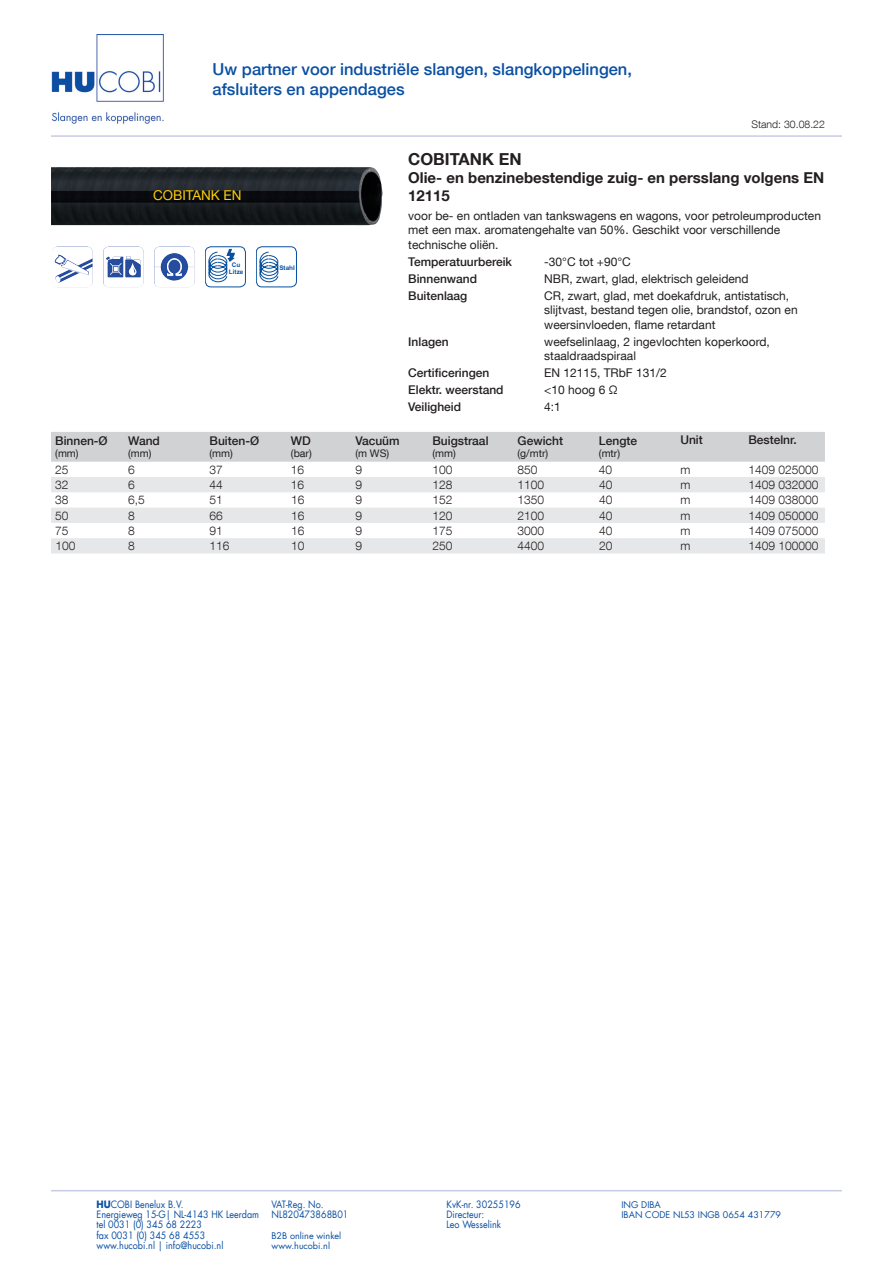
<style>
.page{position:relative;width:893px;height:1263px;background:#fff}
.page>*{position:absolute;margin:0;border:0;box-sizing:border-box;transform-origin:0 0}
.t1{font:500 16.5px/19.8px "Helvetica Neue LT Com";color:#0a4fa2}
.t2{font:700 16.5px "Helvetica Neue LT Com";color:#231f20}
.t3{font:700 15px/18px "Helvetica Neue LT Com";color:#231f20}
.t4{font:13.5px "Helvetica Neue LT Com";color:#fecf07}
.t5{font:12px/14.4px "Helvetica Neue LT Com";color:#231f20}
.t6{font:300 12px "Helvetica Neue LT Com";color:#231f20}
.t7{font:500 12px "Helvetica Neue LT Com";color:#231f20}
.t8{font:10.5px "Helvetica Neue LT Com";color:#231f20}
.t9{font:300 10.5px "Helvetica Neue LT Com";color:#231f20}
.t10{font:9.9px "Futura LT";color:#0a4fa2;scale:.91 1}
.t11{font:9px "Futura LT";color:#0a4fa2}
.t12{font:700 6.3px/7.6px "Arial";color:#08509e;text-align:center}
.s1{font-weight:700}
</style>
<div class="page">
<hr style="left:51px;top:1190px;width:791px;height:1px;background:#c7cbe6">
<img style="left:51px;top:34px;width:113px;height:90px">
<hr style="left:51px;top:135px;width:791px;height:2px;background:#c7cbe6">
<div style="left:51px;top:432px;width:774px;height:30px;background:#d1d2d4"></div>
<svg style="left:51px;top:477px;width:774px;height:76px;fill:#e6e7e9"></svg>
<img style="left:52px;top:247px;width:41px;height:38px">
<img style="left:51px;top:167px;width:332px;height:59px">
<img style="left:103px;top:247px;width:41px;height:40px">
<img style="left:154px;top:247px;width:41px;height:40px">
<div style="left:205px;top:247px;width:41px;height:40px;border:1px solid #08509e;border-radius:6px"></div>
<svg style="left:208px;top:249px;width:27px;height:33px"></svg>
<div style="left:256px;top:247px;width:41px;height:40px;border:1px solid #08509e;border-radius:6px"></div>
<svg style="left:259px;top:252px;width:19px;height:30px"></svg>
<h1 class="t1" style="left:213px;top:59px;width:421px">Uw partner voor industriële slangen, slangkoppelingen, afsluiters en appendages</h1>
<p class="t9" style="left:751px;top:118px;width:75px">Stand: 30.08.22</p>
<p class="t4" style="left:153px;top:187px;width:90px">COBITANK EN</p>
<p class="t12" style="left:229px;top:261px;width:16px">Cu<br>Litze</p>
<p class="t12" style="left:279px;top:264px;width:17px">Stahl</p>
<p class="t7" style="left:55px;top:433px;width:54px">Binnen-Ø</p>
<p class="t8" style="left:55px;top:447px;width:25px">(mm)</p>
<p class="t7" style="left:128px;top:433px;width:33px">Wand</p>
<p class="t8" style="left:128px;top:447px;width:25px">(mm)</p>
<p class="t7" style="left:210px;top:433px;width:51px">Buiten-Ø</p>
<p class="t8" style="left:210px;top:447px;width:25px">(mm)</p>
<p class="t7" style="left:291px;top:433px;width:21px">WD</p>
<p class="t8" style="left:291px;top:447px;width:22px">(bar)</p>
<p class="t7" style="left:355px;top:433px;width:46px">Vacuüm</p>
<p class="t8" style="left:355px;top:447px;width:35px">(m WS)</p>
<h1 class="t2" style="left:408px;top:149px;width:115px">COBITANK EN</h1>
<p class="t3" style="left:408px;top:168px;width:418px">Olie- en benzinebestendige zuig- en persslang volgens EN<br>12115</p>
<p class="t5" style="left:408px;top:208px;width:414px">voor be- en ontladen van tankswagens en wagons, voor petroleumproducten met een max. aromatengehalte van 50%. Geschikt voor verschillende technische oliën.</p>
<p class="t7" style="left:408px;top:254px;width:105px">Temperatuurbereik</p>
<p class="t5" style="left:544px;top:254px;width:88px">-30°C tot +90°C</p>
<p class="t7" style="left:408px;top:271px;width:70px">Binnenwand</p>
<p class="t5" style="left:544px;top:271px;width:206px">NBR, zwart, glad, elektrisch geleidend</p>
<p class="t7" style="left:408px;top:288px;width:61px">Buitenlaag</p>
<p class="t5" style="left:544px;top:288px;width:255px">CR, zwart, glad, met doekafdruk, antistatisch, slijtvast, bestand tegen olie, brandstof, ozon en weersinvloeden, flame retardant</p>
<p class="t7" style="left:408px;top:334px;width:42px">Inlagen</p>
<p class="t5" style="left:544px;top:334px;width:227px">weefselinlaag, 2 ingevlochten koperkoord, staaldraadspiraal</p>
<p class="t7" style="left:408px;top:366px;width:83px">Certificeringen</p>
<p class="t5" style="left:544px;top:366px;width:124px">EN 12115, TRbF 131/2</p>
<p class="t7" style="left:408px;top:383px;width:97px">Elektr. weerstand</p>
<p class="t5" style="left:544px;top:383px;width:75px">&lt;10 hoog 6 Ω</p>
<p class="t7" style="left:408px;top:400px;width:54px">Veiligheid</p>
<p class="t5" style="left:544px;top:400px;width:18px">4:1</p>
<p class="t7" style="left:432px;top:433px;width:58px">Buigstraal</p>
<p class="t8" style="left:432px;top:447px;width:25px">(mm)</p>
<p class="t7" style="left:518px;top:433px;width:47px">Gewicht</p>
<p class="t8" style="left:518px;top:447px;width:32px">(g/mtr)</p>
<p class="t7" style="left:599px;top:433px;width:40px">Lengte</p>
<p class="t8" style="left:599px;top:447px;width:23px">(mtr)</p>
<p class="t7" style="left:680px;top:432px;width:24px">Unit</p>
<p class="t7" style="left:748px;top:432px;width:50px">Bestelnr.</p>
<p class="t6" style="left:55px;top:462px;width:15px">25</p>
<p class="t6" style="left:128px;top:462px;width:8px">6</p>
<p class="t6" style="left:210px;top:462px;width:15px">37</p>
<p class="t6" style="left:291px;top:462px;width:15px">16</p>
<p class="t6" style="left:355px;top:462px;width:8px">9</p>
<p class="t6" style="left:432px;top:462px;width:22px">100</p>
<p class="t6" style="left:518px;top:462px;width:22px">850</p>
<p class="t6" style="left:599px;top:462px;width:15px">40</p>
<p class="t6" style="left:680px;top:462px;width:11px">m</p>
<p class="t6" style="left:748px;top:462px;width:72px">1409 025000</p>
<p class="t6" style="left:55px;top:477px;width:15px">32</p>
<p class="t6" style="left:128px;top:477px;width:8px">6</p>
<p class="t6" style="left:210px;top:477px;width:15px">44</p>
<p class="t6" style="left:291px;top:477px;width:15px">16</p>
<p class="t6" style="left:355px;top:477px;width:8px">9</p>
<p class="t6" style="left:433px;top:477px;width:22px">128</p>
<p class="t6" style="left:518px;top:477px;width:28px">1100</p>
<p class="t6" style="left:599px;top:477px;width:15px">40</p>
<p class="t6" style="left:680px;top:477px;width:11px">m</p>
<p class="t6" style="left:748px;top:477px;width:72px">1409 032000</p>
<p class="t6" style="left:55px;top:493px;width:15px">38</p>
<p class="t6" style="left:128px;top:493px;width:18px">6,5</p>
<p class="t6" style="left:210px;top:493px;width:15px">51</p>
<p class="t6" style="left:291px;top:493px;width:15px">16</p>
<p class="t6" style="left:355px;top:493px;width:8px">9</p>
<p class="t6" style="left:433px;top:493px;width:22px">152</p>
<p class="t6" style="left:518px;top:493px;width:28px">1350</p>
<p class="t6" style="left:599px;top:493px;width:15px">40</p>
<p class="t6" style="left:680px;top:493px;width:11px">m</p>
<p class="t6" style="left:748px;top:493px;width:72px">1409 038000</p>
<p class="t6" style="left:55px;top:508px;width:15px">50</p>
<p class="t6" style="left:128px;top:508px;width:8px">8</p>
<p class="t6" style="left:210px;top:508px;width:15px">66</p>
<p class="t6" style="left:291px;top:508px;width:15px">16</p>
<p class="t6" style="left:355px;top:508px;width:8px">9</p>
<p class="t6" style="left:433px;top:508px;width:22px">120</p>
<p class="t6" style="left:518px;top:508px;width:28px">2100</p>
<p class="t6" style="left:599px;top:508px;width:15px">40</p>
<p class="t6" style="left:680px;top:508px;width:11px">m</p>
<p class="t6" style="left:748px;top:508px;width:72px">1409 050000</p>
<p class="t6" style="left:55px;top:523px;width:15px">75</p>
<p class="t6" style="left:128px;top:523px;width:8px">8</p>
<p class="t6" style="left:210px;top:523px;width:15px">91</p>
<p class="t6" style="left:291px;top:523px;width:15px">16</p>
<p class="t6" style="left:355px;top:523px;width:8px">9</p>
<p class="t6" style="left:433px;top:523px;width:22px">175</p>
<p class="t6" style="left:518px;top:523px;width:28px">3000</p>
<p class="t6" style="left:599px;top:523px;width:15px">40</p>
<p class="t6" style="left:680px;top:523px;width:11px">m</p>
<p class="t6" style="left:748px;top:523px;width:72px">1409 075000</p>
<p class="t6" style="left:55px;top:539px;width:22px">100</p>
<p class="t6" style="left:128px;top:539px;width:8px">8</p>
<p class="t6" style="left:210px;top:539px;width:22px">116</p>
<p class="t6" style="left:291px;top:539px;width:15px">10</p>
<p class="t6" style="left:355px;top:539px;width:8px">9</p>
<p class="t6" style="left:433px;top:539px;width:22px">250</p>
<p class="t6" style="left:518px;top:539px;width:28px">4400</p>
<p class="t6" style="left:599px;top:539px;width:15px">20</p>
<p class="t6" style="left:680px;top:539px;width:11px">m</p>
<p class="t6" style="left:748px;top:539px;width:72px">1409 100000</p>
<p class="t10" style="left:97px;top:1198px;width:97px"><span class="s1">HU</span>COBI Benelux B.V.</p>
<p class="t10" style="left:271px;top:1198px;width:59px">VAT-Reg. No.</p>
<p class="t10" style="left:446px;top:1198px;width:83px">KvK-nr. 30255196</p>
<p class="t11" style="left:621px;top:1199px;width:41px">ING DIBA</p>
<p class="t10" style="left:97px;top:1208px;width:278px">Energieweg 15-G| NL-4143 HK Leerdam NL820473868B01</p>
<p class="t10" style="left:446px;top:1208px;width:43px">Directeur:</p>
<p class="t11" style="left:621px;top:1209px;width:161px">IBAN CODE NL53 INGB 0654 431779</p>
<p class="t10" style="left:97px;top:1218px;width:117px">tel 0031 (0) 345 68 2223</p>
<p class="t10" style="left:446px;top:1218px;width:62px">Leo Wesselink</p>
<p class="t10" style="left:97px;top:1229px;width:121px">fax 0031 (0) 345 68 4553</p>
<p class="t11" style="left:271px;top:1229px;width:71px">B2B online winkel</p>
<p class="t10" style="left:97px;top:1239px;width:141px">www.hucobi.nl | info@hucobi.nl</p>
<p class="t11" style="left:271px;top:1240px;width:60px">www.hucobi.nl</p>
</div>
